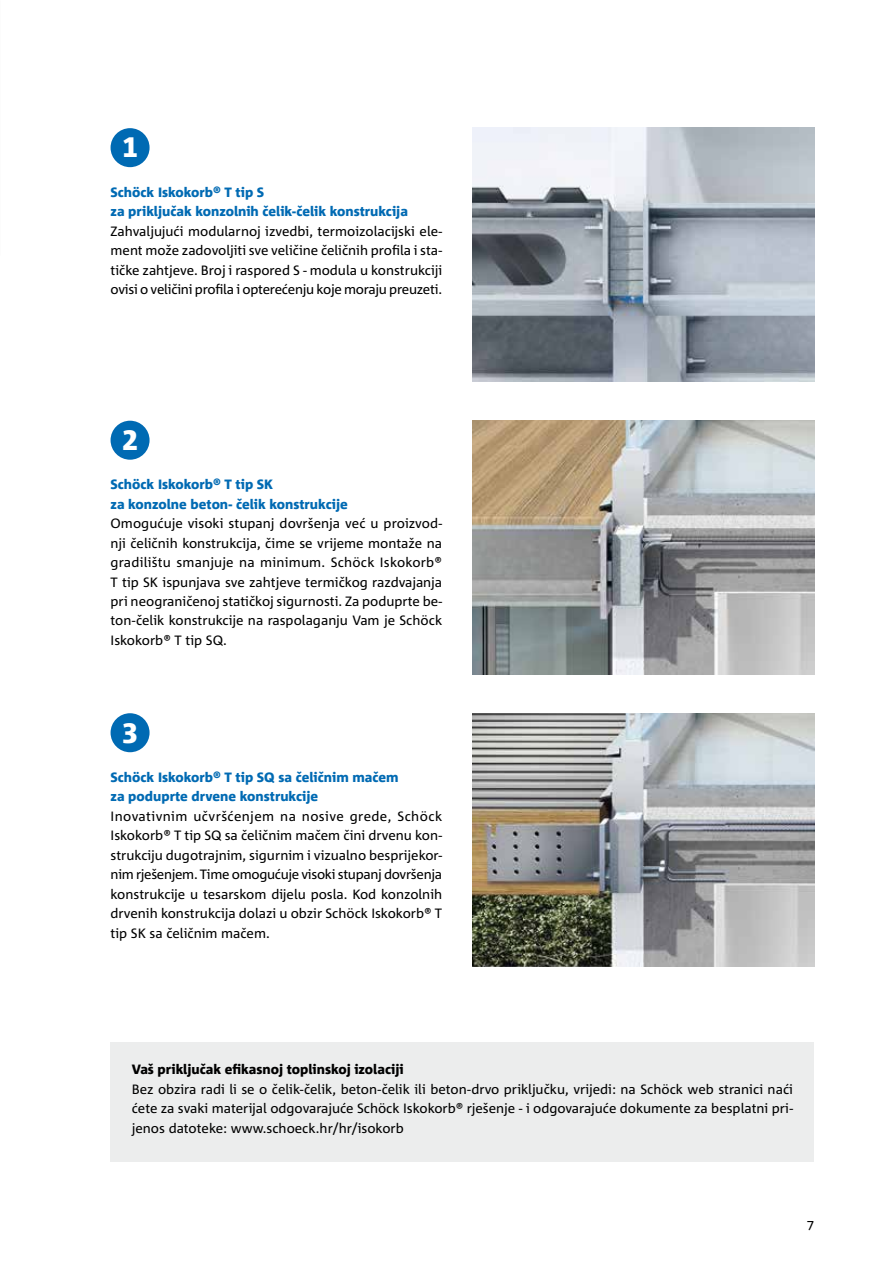
<style>
.page{position:relative;width:893px;height:1263px;background:#fff}
.page>*{position:absolute;margin:0;border:0;box-sizing:border-box;transform-origin:0 0}
.t1{font:800 28.05px "Corpid E1 s";color:#fff}
.t2{font:13.5px/19.5px "Corpid Schoeck";color:#000;text-align:justify}
.t3{font:800 13.5px/19.5px "Corpid Schoeck";color:#006ab3}
.t4{font:800 13.5px "Corpid Schoeck";color:#000}
</style>
<div class="page">
<div style="left:111px;top:128px;width:39px;height:39px;background:#006ab3;border-radius:50%"></div>
<div style="left:111px;top:421px;width:39px;height:39px;background:#006ab3;border-radius:50%"></div>
<div style="left:111px;top:713px;width:39px;height:39px;background:#006ab3;border-radius:50%"></div>
<img style="left:472px;top:421px;width:342px;height:253px">
<img style="left:472px;top:713px;width:342px;height:254px">
<img style="left:472px;top:127px;width:342px;height:255px">
<div style="left:111px;top:1043px;width:703px;height:119px;background:#eceded"></div>
<h1 class="t1" style="left:122px;top:130px;width:17px">1</h1>
<p class="t3" style="left:111px;top:182px;width:299px">Schöck Iskokorb® T tip S<br>za priključak konzolnih čelik-čelik konstrukcija</p>
<p class="t2" style="left:111px;top:221px;width:333px">Zahvaljujući modularnoj izvedbi, termoizolacijski ele&shy;ment može zadovoljiti sve veličine čeličnih profila i sta&shy;tičke zahtjeve. Broj i raspored S - modula u konstrukciji ovisi o veličini profila i opterećenju koje moraju preuzeti.</p>
<h1 class="t1" style="left:122px;top:422px;width:17px">2</h1>
<p class="t3" style="left:111px;top:474px;width:239px">Schöck Iskokorb® T tip SK<br>za konzolne beton- čelik konstrukcije</p>
<p class="t2" style="left:111px;top:513px;width:333px">Omogućuje visoki stupanj dovršenja već u proizvod&shy;nji čeličnih konstrukcija, čime se vrijeme montaže na gradilištu smanjuje na minimum. Schöck Iskokorb® T tip SK ispunjava sve zahtjeve termičkog razdvajanja pri neograničenoj statičkoj sigurnosti. Za poduprte be&shy;ton-čelik konstrukcije na raspolaganju Vam je Schöck Iskokorb® T tip SQ.</p>
<h1 class="t1" style="left:122px;top:715px;width:17px">3</h1>
<p class="t3" style="left:111px;top:767px;width:290px">Schöck Iskokorb® T tip SQ sa čeličnim mačem za poduprte drvene konstrukcije</p>
<p class="t2" style="left:111px;top:806px;width:333px">Inovativnim učvršćenjem na nosive grede, Schöck Iskokorb® T tip SQ sa čeličnim mačem čini drvenu kon&shy;strukciju dugotrajnim, sigurnim i vizualno besprijekor&shy;nim rješenjem. Time omogućuje visoki stupanj dovršenja konstrukcije u tesarskom dijelu posla. Kod konzolnih drvenih konstrukcija dolazi u obzir Schöck Iskokorb® T tip SK sa čeličnim mačem.</p>
<p class="t4" style="left:132px;top:1061px;width:273px">Vaš priključak efikasnoj toplinskoj izolaciji</p>
<p class="t2" style="left:132px;top:1079px;width:663px">Bez obzira radi li se o čelik-čelik, beton-čelik ili beton-drvo priključku, vrijedi: na Schöck web stranici naći ćete za svaki materijal odgovarajuće Schöck Iskokorb® rješenje - i odgovarajuće dokumente za besplatni pri&shy;jenos datoteke: www.schoeck.hr/hr/isokorb</p>
<p class="t2" style="left:807px;top:1215px;width:9px">7</p>
</div>
